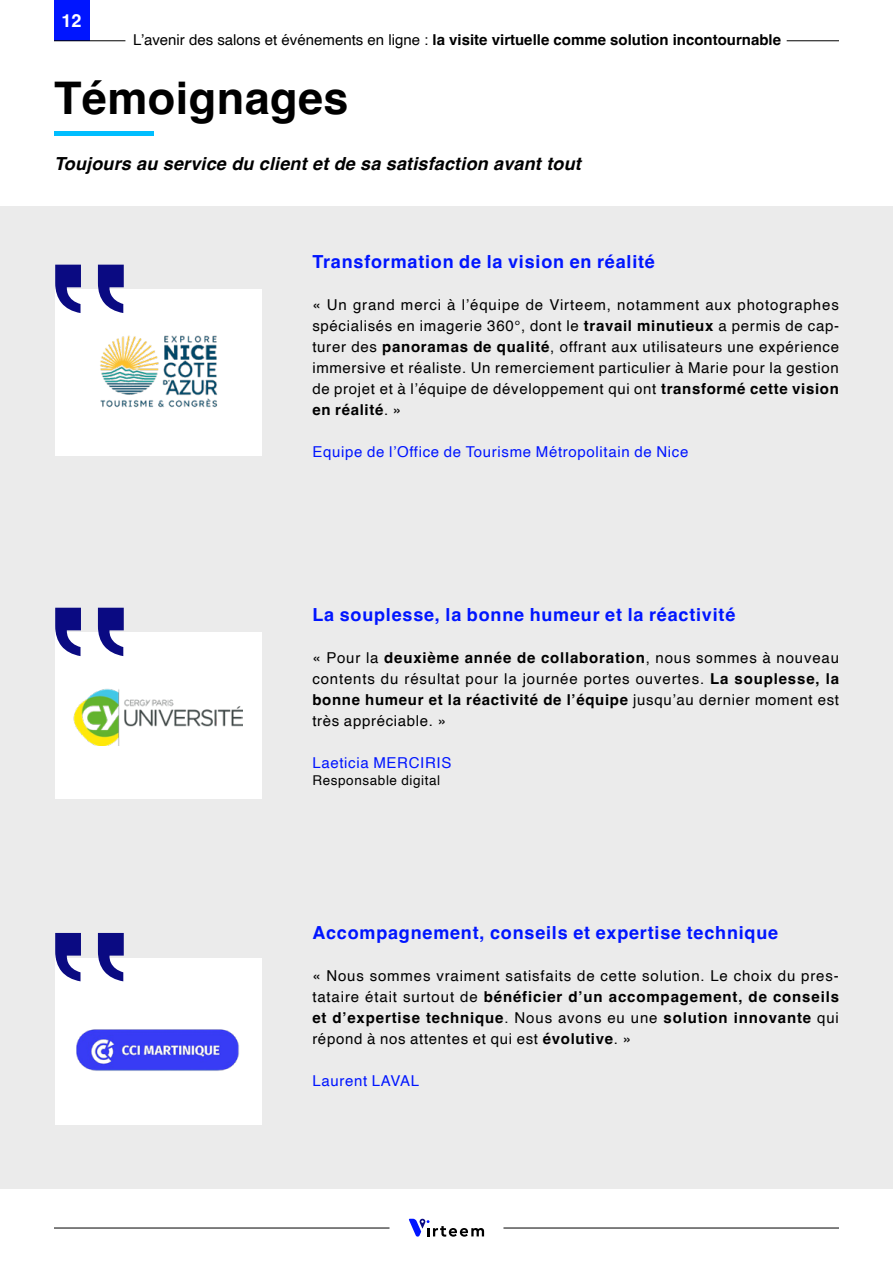
<style>
.page{position:relative;width:893px;height:1263px;background:#fff}
.page>*{position:absolute;margin:0;border:0;box-sizing:border-box;transform-origin:0 0}
.t1{font:700 45px "Helvetica";letter-spacing:.01em;color:#000}
.t2{font:700 18px "Helvetica";letter-spacing:.045em;color:#0015ff}
.t3{font:italic 700 18px "Helvetica";letter-spacing:.01em;color:#000}
.t4{font:700 18px "Helvetica";color:#fff}
.t5{font:15px/21px "Helvetica";letter-spacing:.045em;color:#000;text-align:justify}
.t6{font:700 15px "Helvetica";color:#000}
.t7{font:15px "Helvetica";letter-spacing:.045em;color:#0015ff}
.t8{font:13.5px "Helvetica";letter-spacing:.045em;color:#000}
.s1{font-weight:400}
.s2{font-weight:700}
</style>
<div class="page">
<div style="left:0;top:206px;width:893px;height:983px;background:#ebebeb"></div>
<div style="left:54px;top:131px;width:100px;height:5px;background:#00beff"></div>
<div style="left:55px;top:290px;width:206px;height:166px;background:#fff"></div>
<div style="left:55px;top:633px;width:206px;height:166px;background:#fff"></div>
<div style="left:55px;top:958px;width:206px;height:166px;background:#fff"></div>
<svg style="left:55px;top:265px;width:69px;height:48px"></svg>
<svg style="left:55px;top:608px;width:69px;height:48px"></svg>
<svg style="left:55px;top:933px;width:69px;height:48px"></svg>
<img style="left:100px;top:335px;width:118px;height:73px">
<img style="left:73px;top:689px;width:170px;height:56px">
<img style="left:76px;top:1029px;width:163px;height:42px">
<div style="left:54px;top:0;width:35px;height:41px;background:#0015ff"></div>
<hr style="left:503px;top:1227px;width:336px;height:1px;background:#000">
<svg style="left:409px;top:1219px;width:75px;height:18px"></svg>
<hr style="left:54px;top:1227px;width:335px;height:1px;background:#000">
<hr style="left:54px;top:40px;width:71px;height:1px;background:#000">
<hr style="left:787px;top:40px;width:52px;height:1px;background:#000">
<p class="t4" style="left:62px;top:10px;width:22px">12</p>
<p class="t6" style="left:133px;top:31px;width:649px"><span class="s1">L’avenir des salons et événements en ligne :</span> la visite virtuelle comme solution incontournable</p>
<h1 class="t1" style="left:54px;top:70px;width:296px">Témoignages</h1>
<p class="t3" style="left:54px;top:153px;width:528px">Toujours au service du client et de sa satisfaction avant tout</p>
<p class="t2" style="left:312px;top:251px;width:344px">Transformation de la vision en réalité</p>
<p class="t5" style="left:312px;top:295px;width:528px">« Un grand merci à l’équipe de Virteem, notamment aux photographes spécialisés en imagerie 360°, dont le <span class="s2">travail minutieux</span> a permis de cap&shy;turer des <span class="s2">panoramas de qualité</span>, offrant aux utilisateurs une expérience immersive et réaliste. Un remerciement particulier à Marie pour la gestion de projet et à l’équipe de développement qui ont <span class="s2">transformé cette vision en réalité</span>. »</p>
<p class="t7" style="left:312px;top:441px;width:378px">Equipe de l’Office de Tourisme Métropolitain de Nice</p>
<p class="t2" style="left:312px;top:604px;width:424px">La souplesse, la bonne humeur et la réactivité</p>
<p class="t5" style="left:312px;top:648px;width:528px">« Pour la <span class="s2">deuxième année de collaboration</span>, nous sommes à nouveau contents du résultat pour la journée portes ouvertes. <span class="s2">La souplesse, la bonne humeur et la réactivité de l’équipe</span> jusqu’au dernier moment est très appréciable. »</p>
<p class="t7" style="left:312px;top:751px;width:141px">Laeticia MERCIRIS</p>
<p class="t8" style="left:312px;top:769px;width:129px">Responsable digital</p>
<p class="t2" style="left:312px;top:922px;width:467px">Accompagnement, conseils et expertise technique</p>
<p class="t5" style="left:312px;top:966px;width:528px">« Nous sommes vraiment satisfaits de cette solution. Le choix du pres&shy;tataire était surtout de <span class="s2">bénéficier d’un accompagement, de conseils et d’expertise technique</span>. Nous avons eu une <span class="s2">solution innovante</span> qui répond à nos attentes et qui est <span class="s2">évolutive</span>. »</p>
<p class="t7" style="left:312px;top:1069px;width:108px">Laurent LAVAL</p>
</div>
